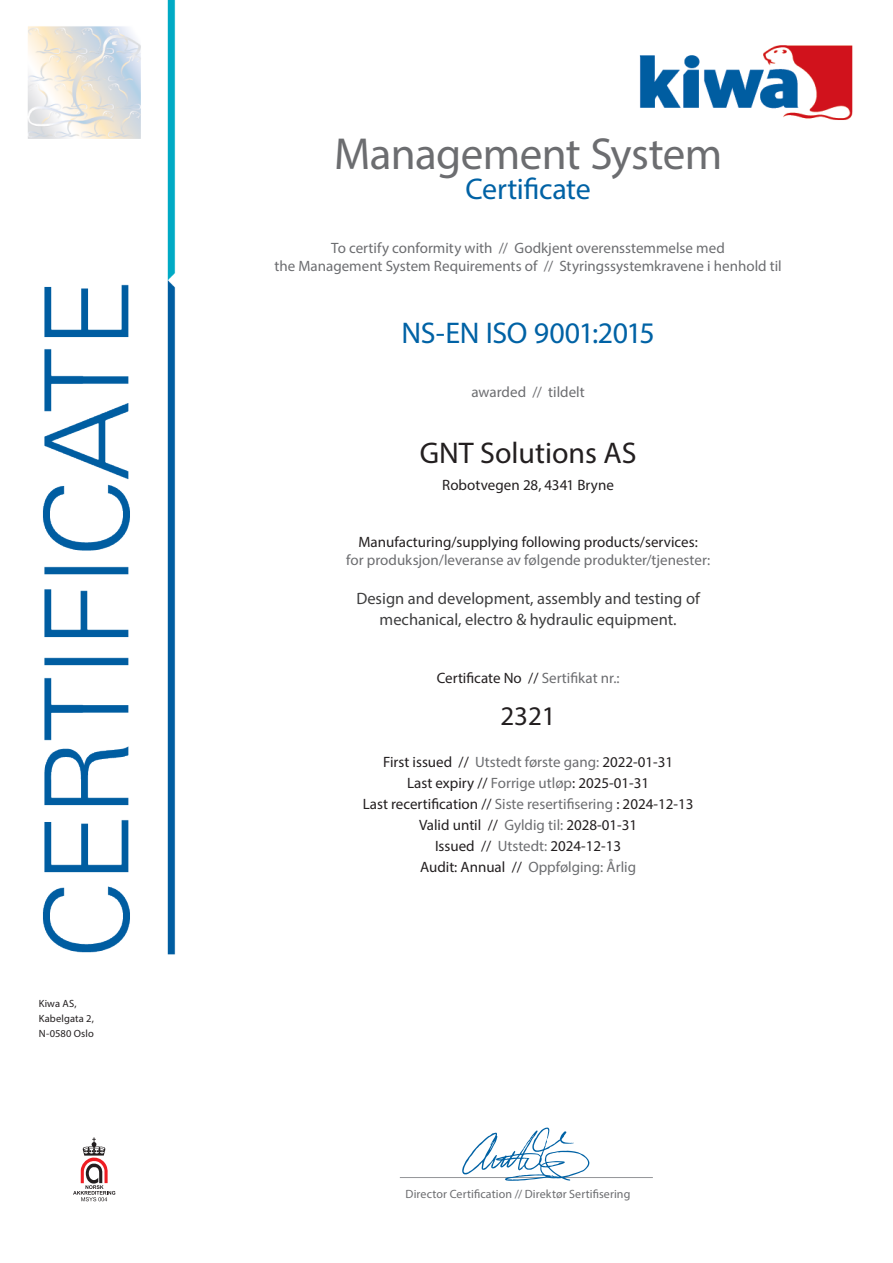
<style>
.page{position:relative;width:893px;height:1263px;background:#fff}
.page>*{position:absolute;margin:0;border:0;box-sizing:border-box;transform-origin:0 0}
.certificate_title{font:45px "Myriad Pro";letter-spacing:-.015em;color:#6c6d70}
.certificate{font:30px "Myriad Pro";letter-spacing:-.015em;color:#0062a5}
.company_name{font:30px "Myriad Pro";color:#231f20}
.t1{font:27px "Myriad Pro";color:#231f20}
.t2{font:16.5px "Myriad Pro";color:#3e3e3f}
.explanation_text{font:15px "Myriad Pro";color:#231f20}
.explanation_text-2{font:15px "Myriad Pro";color:#6c6d70}
.t3{font:12px "Myriad Pro";letter-spacing:.01em;color:#6c6d70}
.t4{font:10.5px/15px "Myriad Pro";letter-spacing:.015em;color:#231f20}
.s1{color:#6c6d70}
.s2{color:#231f20}
</style>
<div class="page">
<img style="left:28px;top:0;width:825px;height:1202px">
<hr style="left:400px;top:1177px;width:253px;height:1px;background:#939598">
<svg style="left:462px;top:1127px;width:127px;height:54px"></svg>
<p class="t4" style="left:39px;top:995px;width:57px">Kiwa AS,<br>Kabelgata 2,<br>N-0580 Oslo</p>
<p class="certificate_title" style="left:334px;top:126px;width:390px">Management System</p>
<p class="certificate" style="left:466px;top:170px;width:127px">Certificate</p>
<p class="explanation_text-2" style="left:331px;top:238px;width:395px">To certify conformity with // Godkjent overensstemmelse med</p>
<p class="explanation_text-2" style="left:274px;top:256px;width:509px">the Management System Requirements of // Styringssystemkravene i henhold til</p>
<p class="certificate" style="left:401px;top:314px;width:255px">NS-EN ISO 9001:2015</p>
<p class="explanation_text-2" style="left:471px;top:382px;width:115px">awarded // tildelt</p>
<p class="company_name" style="left:420px;top:434px;width:218px">GNT Solutions AS</p>
<p class="explanation_text" style="left:442px;top:475px;width:173px">Robotvegen 28, 4341 Bryne</p>
<p class="explanation_text" style="left:358px;top:533px;width:341px">Manufacturing/supplying following products/services:</p>
<p class="explanation_text-2" style="left:346px;top:551px;width:366px">for produksjon/leveranse av følgende produkter/tjenester:</p>
<p class="t2" style="left:356px;top:589px;width:345px">Design and development, assembly and testing of</p>
<p class="t2" style="left:380px;top:610px;width:298px">mechanical, electro &amp; hydraulic equipment.</p>
<p class="explanation_text" style="left:437px;top:669px;width:184px">Certificate No // <span class="s1">Sertifikat nr.:</span></p>
<p class="t1" style="left:500px;top:699px;width:57px">2321</p>
<p class="explanation_text" style="left:383px;top:753px;width:291px">First issued // <span class="s1">Utstedt første gang:</span> 2022-01-31</p>
<p class="explanation_text" style="left:407px;top:774px;width:244px">Last expiry // <span class="s1">Forrige utløp</span>: 2025-01-31</p>
<p class="explanation_text" style="left:363px;top:795px;width:332px">Last recertification // <span class="s1">Siste resertifisering</span> : 2024-12-13</p>
<p class="explanation_text" style="left:419px;top:816px;width:220px">Valid until // <span class="s1">Gyldig til:</span> 2028-01-31</p>
<p class="explanation_text" style="left:435px;top:837px;width:188px">Issued // <span class="s1">Utstedt:</span> 2024-12-13</p>
<p class="explanation_text-2" style="left:420px;top:858px;width:218px"><span class="s2">Audit: Annual //</span> Oppfølging: Årlig</p>
<p class="t3" style="left:406px;top:1187px;width:226px">Director Certification // Direktør Sertifisering</p>
</div>
